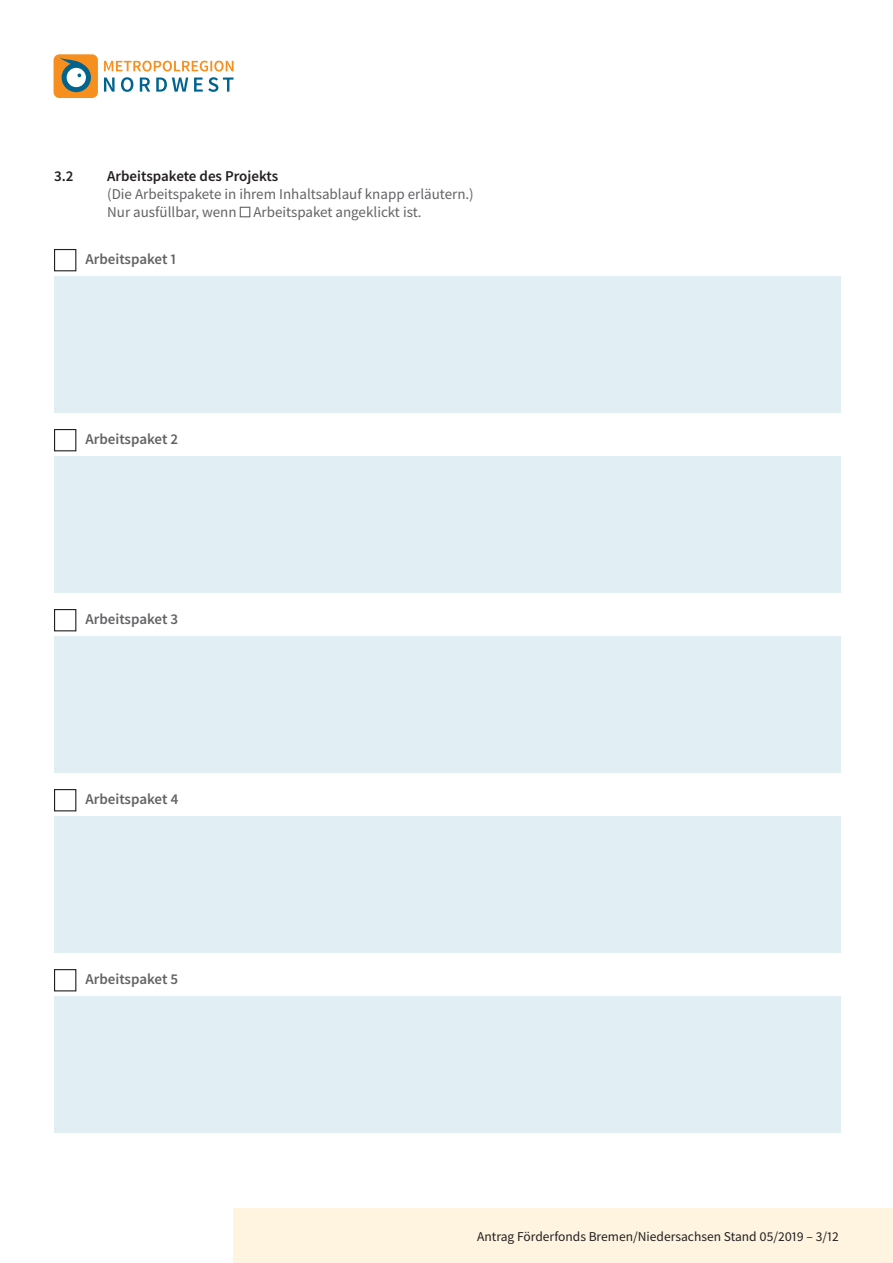
<style>
.page{position:relative;width:893px;height:1263px;background:#fff}
.page>*{position:absolute;margin:0;border:0;box-sizing:border-box;transform-origin:0 0}
.t1{font:15px/18px "Source Sans Pro";color:#636366}
.t2{font:600 15px "Source Sans Pro";color:#636366}
.t3{font:600 15px "Source Sans Pro";color:#231f20}
.t4{font:13.5px "Source Sans Pro";color:#231f20}
</style>
<div class="page">
<div style="left:54px;top:54px;width:44px;height:44px;background:#f68f1e;border-radius:6px"></div>
<svg style="left:60px;top:58px;width:31px;height:34px"></svg>
<svg style="left:104px;top:61px;width:130px;height:31px"></svg>
<div style="left:234px;top:1209px;width:659px;height:54px;background:#fef4e0"></div>
<div style="left:240px;top:207px;width:10px;height:10px;border:1px solid #636366"></div>
<div style="left:54px;top:249px;width:22px;height:22px;border:1px solid #231f20"></div>
<div style="left:54px;top:277px;width:787px;height:136px;background:#e1eef4"></div>
<div style="left:54px;top:429px;width:22px;height:22px;border:1px solid #231f20"></div>
<div style="left:54px;top:457px;width:787px;height:136px;background:#e1eef4"></div>
<div style="left:54px;top:609px;width:22px;height:22px;border:1px solid #231f20"></div>
<div style="left:54px;top:637px;width:787px;height:136px;background:#e1eef4"></div>
<div style="left:54px;top:789px;width:22px;height:22px;border:1px solid #231f20"></div>
<div style="left:54px;top:817px;width:787px;height:136px;background:#e1eef4"></div>
<div style="left:54px;top:969px;width:22px;height:22px;border:1px solid #231f20"></div>
<div style="left:54px;top:997px;width:787px;height:136px;background:#e1eef4"></div>
<p class="t3" style="left:54px;top:166px;width:21px">3.2</p>
<p class="t3" style="left:107px;top:166px;width:173px">Arbeitspakete des Projekts</p>
<p class="t1" style="left:107px;top:185px;width:368px">(Die Arbeitspakete in ihrem Inhaltsablauf knapp erläutern.)<br>Nur ausfüllbar, wenn Arbeitspaket angeklickt ist.</p>
<p class="t2" style="left:85px;top:249px;width:92px">Arbeitspaket 1</p>
<p class="t2" style="left:85px;top:429px;width:94px">Arbeitspaket 2</p>
<p class="t2" style="left:85px;top:609px;width:94px">Arbeitspaket 3</p>
<p class="t2" style="left:85px;top:789px;width:95px">Arbeitspaket 4</p>
<p class="t2" style="left:85px;top:969px;width:94px">Arbeitspaket 5</p>
<p class="t4" style="left:477px;top:1228px;width:363px">Antrag Förderfonds Bremen/Niedersachsen Stand 05/2019 – 3/12</p>
</div>
